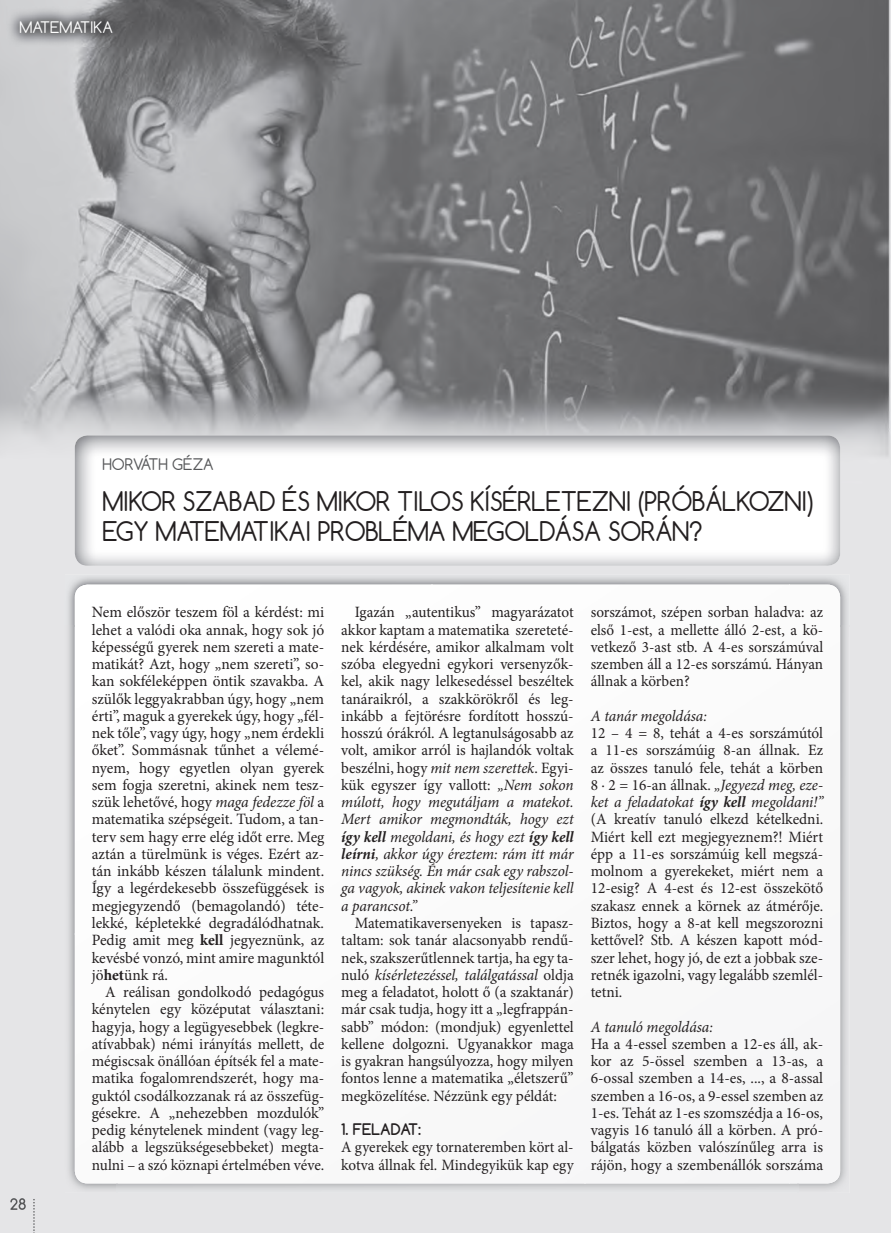
<style>
.page{position:relative;width:891px;height:1233px;background:#fff}
.page>*{position:absolute;margin:0;border:0;box-sizing:border-box;transform-origin:0 0}
.t1{font:25.5px/30.6px "Comfortaa";letter-spacing:-.01em;color:#231f20;scale:.96 1}
.t2{font:15.75px/17.2px "Minion Pro";color:#231f20;text-align:justify}
.t3{font:15.75px/17.2px "Minion Pro";color:#231f20;scale:.96 1}
.t4{font:italic 15.75px "Minion Pro";letter-spacing:-.005em;color:#231f20}
.t5{font:15px "Comfortaa";color:#57585a}
.t6{font:700 15px "Comfortaa";color:#231f20}
.t7{font:15px "Comfortaa";color:#fff}
.s1{font-style:italic}
.s2{font-weight:700}
.s3{font-weight:700;font-style:italic}
</style>
<div class="page">
<img style="left:0;top:0;width:891px;height:1232px">
<img style="left:65px;top:575px;width:785px;height:50px">
<img style="left:65px;top:625px;width:52px;height:567px">
<img style="left:798px;top:625px;width:52px;height:567px">
<img style="left:117px;top:1183px;width:681px;height:9px">
<img style="left:75px;top:584px;width:765px;height:599px">
<svg style="left:10px;top:1198px;width:16px;height:11px"></svg>
<svg style="left:33px;top:1198px;width:2px;height:35px"></svg>
<img style="left:75px;top:435px;width:765px;height:130px;border-radius:13px">
<img style="left:6px;top:7px;width:119px;height:40px">
<p class="t7" style="left:20px;top:21px;width:95px">MATEMATIKA</p>
<p class="t5" style="left:102px;top:458px;width:113px">HORVÁTH GÉZA</p>
<h1 class="t1" style="left:102px;top:488px;width:742px">MIKOR SZABAD ÉS MIKOR TILOS KÍSÉRLETEZNI (PRÓBÁLKOZNI)<br>EGY MATEMATIKAI PROBLÉMA MEGOLDÁSA SORÁN?</h1>
<p class="t2" style="left:92px;top:605px;width:234px">Nem először teszem föl a kérdést: mi lehet a valódi oka annak, hogy sok jó képességű gyerek nem szereti a mate&shy;matikát? Azt, hogy „nem szereti”, so&shy;kan sokféleképpen öntik szavakba. A szülők leggyakrabban úgy, hogy „nem érti”, maguk a gyerekek úgy, hogy „fél&shy;nek tőle”, vagy úgy, hogy „nem érdekli őket”. Sommásnak tűnhet a vélemé&shy;nyem, hogy egyetlen olyan gyerek sem fogja szeretni, akinek nem tesz&shy;szük lehetővé, hogy <span class="s1">maga fedezze föl</span> a matematika szépségeit. Tudom, a tan&shy;terv sem hagy erre elég időt erre. Meg aztán a türelmünk is véges. Ezért az&shy;tán inkább készen tálalunk mindent.<br>Így a legérdekesebb összefüggések is megjegyzendő (bemagolandó) téte&shy;lekké, képletekké degradálódhatnak.<br>Pedig amit meg <span class="s2">kell</span> jegyeznünk, az kevésbé vonzó, mint amire magunktól jö<span class="s2">het</span>ünk rá.</p>
<p class="t2" style="left:92px;top:984px;width:234px;text-indent:14px">A reálisan gondolkodó pedagógus kénytelen egy középutat választani: hagyja, hogy a legügyesebbek (legkre&shy;atívabbak) némi irányítás mellett, de mégiscsak önállóan építsék fel a mate&shy;matika fogalomrendszerét, hogy ma&shy;guktól csodálkozzanak rá az összefüg&shy;gésekre. A „nehezebben mozdulók” pedig kénytelenek mindent (vagy leg&shy;alább a legszükségesebbeket) megta&shy;nulni – a szó köznapi értelmében véve.</p>
<p class="t2" style="left:341px;top:605px;width:234px;text-indent:14px">Igazán „autentikus” magyarázatot akkor kaptam a matematika szereteté&shy;nek kérdésére, amikor alkalmam volt szóba elegyedni egykori versenyzők&shy;kel, akik nagy lelkesedéssel beszéltek tanáraikról, a szakkörökről és leg&shy;inkább a fejtörésre fordított hosszú&shy;hosszú órákról. A legtanulságosabb az volt, amikor arról is hajlandók voltak beszélni, hogy <span class="s1">mit nem szerettek</span>. Egyi&shy;kük egyszer így vallott: <span class="s1">„Nem sokon múlott, hogy megutáljam a matekot.<br>Mert amikor megmondták, hogy ezt </span><span class="s3">így kell</span> <span class="s1">megoldani, és hogy ezt</span> <span class="s3">így kell leírni</span><span class="s1">, akkor úgy éreztem: rám itt már nincs szükség. Én már csak egy rabszol&shy;ga vagyok, akinek vakon teljesítenie kell a parancsot.”</span></p>
<p class="t2" style="left:341px;top:915px;width:234px;text-indent:14px">Matematikaversenyeken is tapasz&shy;taltam: sok tanár alacsonyabb rendű&shy;nek, szakszerűtlennek tartja, ha egy ta&shy;nuló <span class="s1">kísérletezéssel, találgatással</span> oldja meg a feladatot, holott ő (a szaktanár) már csak tudja, hogy itt a „legfrappán&shy;sabb” módon: (mondjuk) egyenlettel kellene dolgozni. Ugyanakkor maga is gyakran hangsúlyozza, hogy milyen fontos lenne a matematika „életszerű” megközelítése. Nézzünk egy példát:</p>
<p class="t6" style="left:341px;top:1119px;width:81px">1. FELADAT:</p>
<p class="t3" style="left:341px;top:1139px;width:244px">A gyerekek egy tornateremben kört al&shy;kotva állnak fel. Mindegyikük kap egy</p>
<p class="t3" style="left:591px;top:605px;width:244px;text-align:justify">sorszámot, szépen sorban haladva: az első 1-est, a mellette álló 2-est, a kö&shy;vetkező 3-ast stb. A 4-es sorszámúval szemben áll a 12-es sorszámú. Hányan állnak a körben?</p>
<p class="t4" style="left:591px;top:709px;width:118px">A tanár megoldása:</p>
<p class="t2" style="left:591px;top:725px;width:234px">12 – 4 = 8, tehát a 4-es sorszámútól a 11-es sorszámúig 8-an állnak. Ez az összes tanuló fele, tehát a körben 8 ∙ 2 = 16-an állnak. <span class="s1">„Jegyezd meg, eze&shy;ket a feladatokat</span> <span class="s3">így kell</span> <span class="s1">megoldani!” </span>(A kreatív tanuló elkezd kételkedni.<br>Miért kell ezt megjegyeznem?! Miért épp a 11-es sorszámúig kell megszá&shy;molnom a gyerekeket, miért nem a 12-esig? A 4-est és 12-est összekötő szakasz ennek a körnek az átmérője.<br>Biztos, hogy a 8-at kell megszorozni kettővel? Stb. A készen kapott mód&shy;szer lehet, hogy jó, de ezt a jobbak sze&shy;retnék igazolni, vagy legalább szemlél&shy;tetni.</p>
<p class="t4" style="left:591px;top:1020px;width:124px">A tanuló megoldása:</p>
<p class="t2" style="left:591px;top:1036px;width:234px">Ha a 4-essel szemben a 12-es áll, ak&shy;kor az 5-össel szemben a 13-as, a 6-ossal szemben a 14-es, ..., a 8-assal szemben a 16-os, a 9-essel szemben az 1-es. Tehát az 1-es szomszédja a 16-os, vagyis 16 tanuló áll a körben. A pró&shy;bálgatás közben valószínűleg arra is rájön, hogy a szembenállók sorszáma</p>
</div>
